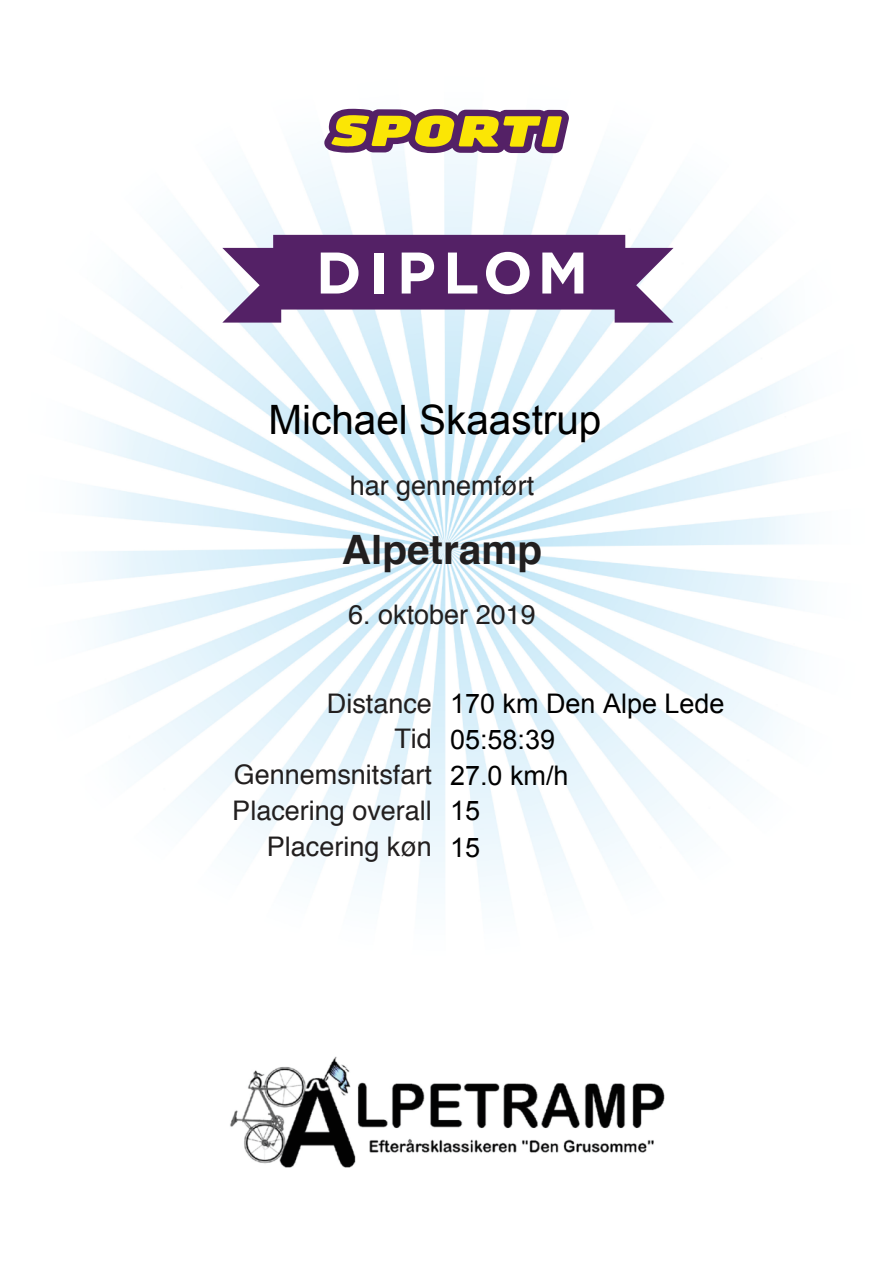
<style>
.page{position:relative;width:893px;height:1263px;background:#fff}
.page>*{position:absolute;margin:0;border:0;box-sizing:border-box;transform-origin:0 0}
.t1{font:700 58.5px "Gotham";letter-spacing:.12em;color:#fff}
.t2{font:40.5px "Arial";color:#000}
.t3{font:700 40.5px "Helvetica";color:#221f1f}
.t4{font:27px/36px "Helvetica";color:#221f1f;text-align:right}
.t5{font:27px/37.5px "Arial";color:#000}
</style>
<div class="page">
<img style="left:92px;top:108px;width:709px;height:789px">
<svg style="left:324px;top:109px;width:245px;height:44px;background:#aa884d"></svg>
<svg style="left:222px;top:235px;width:451px;height:88px;background:#754f86"></svg>
<img style="left:230px;top:1056px;width:435px;height:112px">
<div style="left:462px;top:1049px;width:215px;height:33px;background:#fff"></div>
<h1 class="t1" style="left:316px;top:239px;width:274px">DIPLOM</h1>
<h2 class="t2" style="left:268px;top:398px;width:334px">Michael Skaastrup</h2>
<p class="t4" style="left:350px;top:470px;width:186px">har gennemført</p>
<h2 class="t3" style="left:342px;top:534px;width:202px">Alpetramp</h2>
<p class="t4" style="left:348px;top:599px;width:189px">6. oktober 2019</p>
<p class="t4" style="left:232px;top:687px;width:201px">Distance<br>Tid<br>Gennemsnitsfart<br>Placering overall<br>Placering køn</p>
<p class="t5" style="left:450px;top:685px;width:276px">170 km Den Alpe Lede</p>
<p class="t5" style="left:450px;top:722px;width:120px;line-height:36px">05:58:39<br>27.0 km/h</p>
<p class="t5" style="left:450px;top:791px;width:32px">15<br>15</p>
</div>
